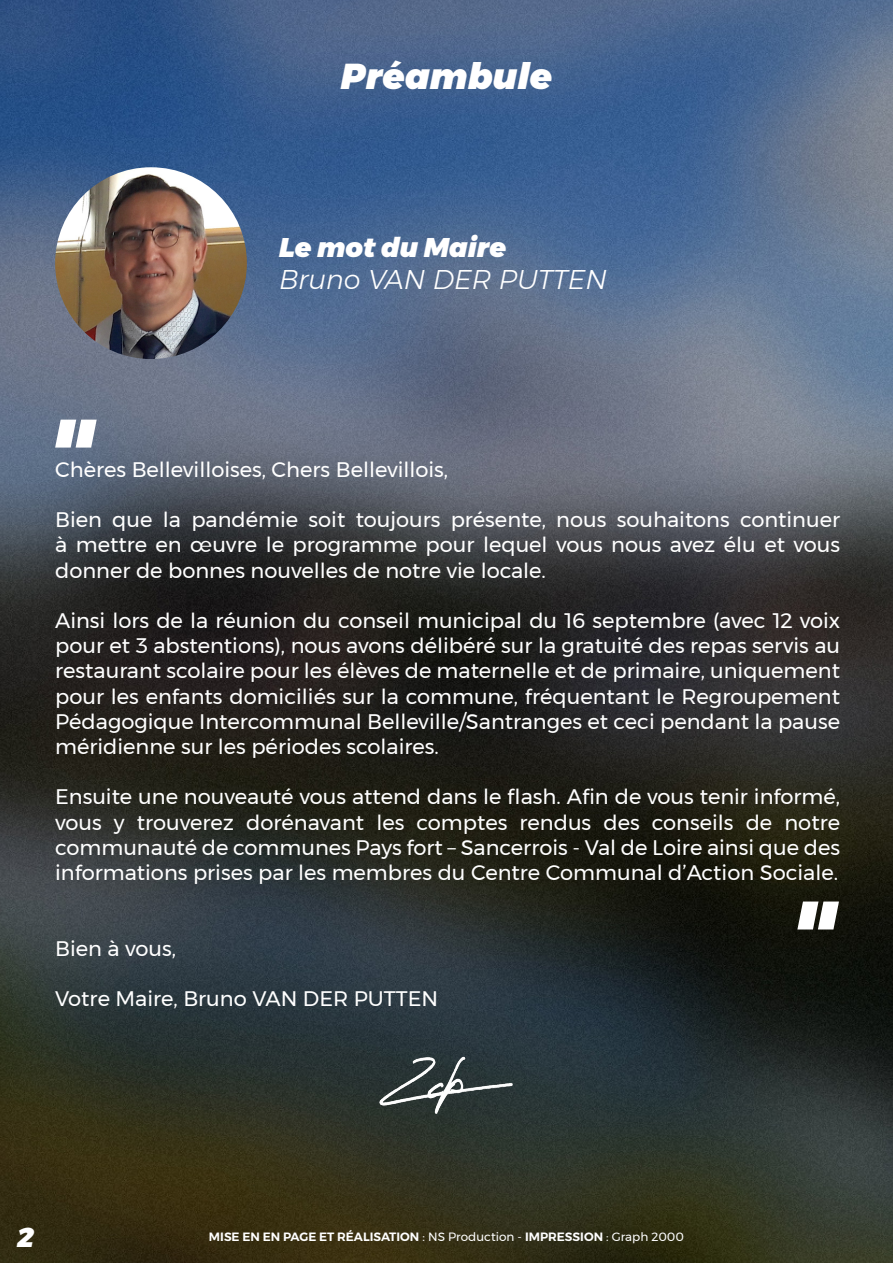
<style>
.page{position:relative;width:893px;height:1263px;background:#fff}
.page>*{position:absolute;margin:0;border:0;box-sizing:border-box;transform-origin:0 0}
.t1{font:italic 900 36px "Montserrat";color:#fff}
.t2{font:italic 300 27px "Montserrat";color:#fff}
.t3{font:italic 900 27px "Montserrat";color:#fff}
.t4{font:21px/25.2px "Montserrat";color:#fff;text-align:justify}
.t5{font:600 12px "Montserrat";color:#fff}
.s1{font-weight:400}
</style>
<div class="page">
<img style="left:0;top:0;width:893px;height:1263px">
<svg style="left:55px;top:420px;width:42px;height:28px"></svg>
<svg style="left:797px;top:901px;width:42px;height:28px"></svg>
<img style="left:55px;top:167px;width:192px;height:192px;border-radius:96px">
<img style="left:377px;top:1040px;width:139px;height:79px">
<h1 class="t1" style="left:341px;top:46px;width:213px">Préambule</h1>
<p class="t3" style="left:279px;top:225px;width:229px">Le mot du Maire</p>
<p class="t2" style="left:279px;top:259px;width:329px">Bruno VAN DER PUTTEN</p>
<p class="t4" style="left:55px;top:456px;width:395px">Chères Bellevilloises, Chers Bellevillois,</p>
<p class="t4" style="left:55px;top:507px;width:786px">Bien que la pandémie soit toujours présente, nous souhaitons continuer à mettre en œuvre le programme pour lequel vous nous avez élu et vous donner de bonnes nouvelles de notre vie locale.</p>
<p class="t4" style="left:55px;top:608px;width:787px">Ainsi lors de la réunion du conseil municipal du 16 septembre (avec 12 voix pour et 3 abstentions), nous avons délibéré sur la gratuité des repas servis au restaurant scolaire pour les élèves de maternelle et de primaire, uniquement pour les enfants domiciliés sur la commune, fréquentant le Regroupement Pédagogique Intercommunal Belleville/Santranges et ceci pendant la pause méridienne sur les périodes scolaires.</p>
<p class="t4" style="left:55px;top:784px;width:786px">Ensuite une nouveauté vous attend dans le flash. Afin de vous tenir informé, vous y trouverez dorénavant les comptes rendus des conseils de notre communauté de communes Pays fort – Sancerrois - Val de Loire ainsi que des informations prises par les membres du Centre Communal d’Action Sociale.</p>
<p class="t4" style="left:55px;top:935px;width:123px">Bien à vous,</p>
<p class="t4" style="left:55px;top:986px;width:384px">Votre Maire, Bruno VAN DER PUTTEN</p>
<p class="t3" style="left:17px;top:1215px;width:20px">2</p>
<p class="t5" style="left:209px;top:1227px;width:477px">MISE EN EN PAGE ET RÉALISATION <span class="s1">: NS Production -</span> IMPRESSION <span class="s1">: Graph 2000</span></p>
</div>
